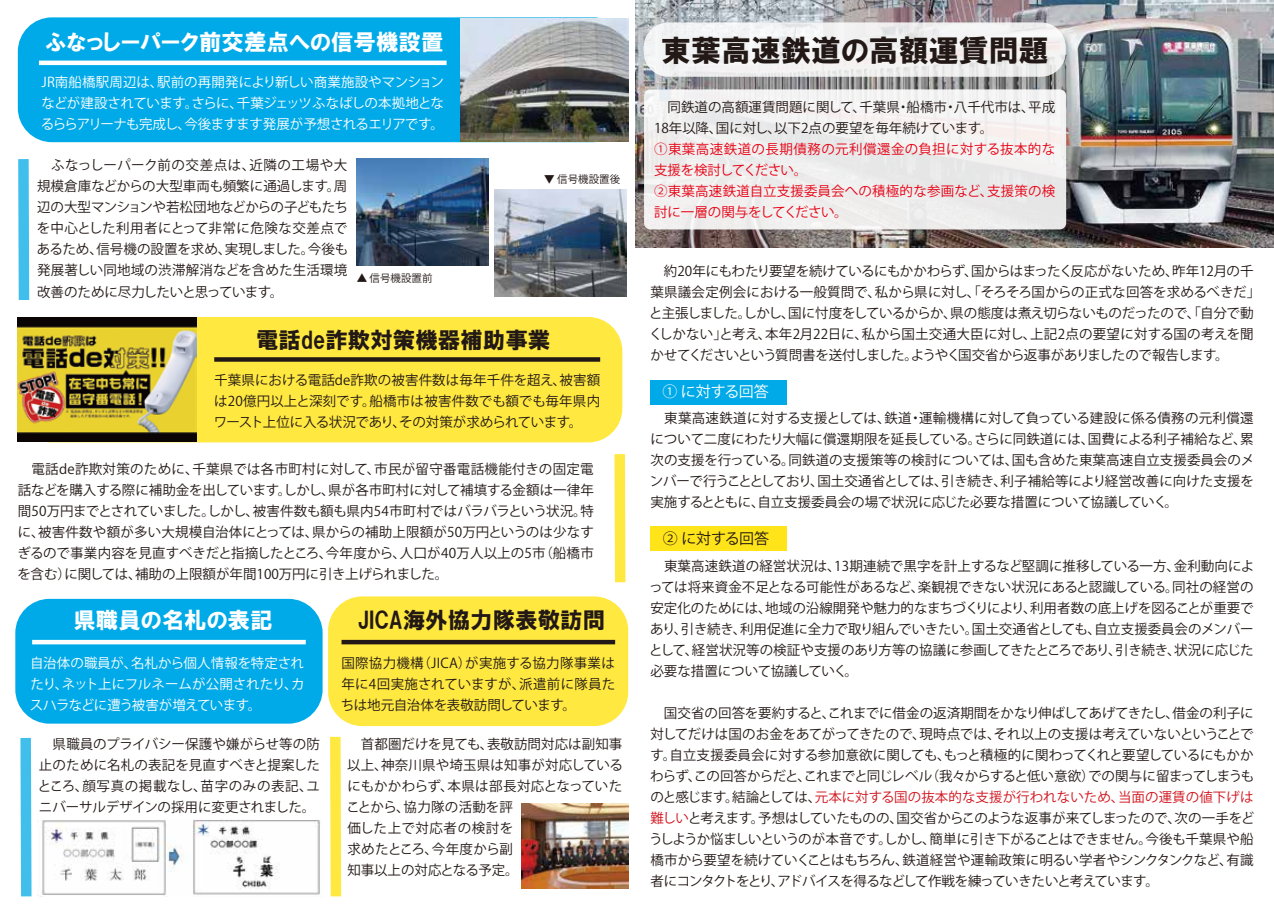
<style>
.page{position:relative;width:1274px;height:907px;background:#fff}
.page>*{position:absolute;margin:0;border:0;box-sizing:border-box;transform-origin:0 0}
.t1{font:30px "HGP Soei Kakugothic UB";color:#221815}
.t2{font:22.5px "HGP Soei Kakugothic UB";color:#fff}
.t3{font:22.5px "HGP Soei Kakugothic UB";color:#221815}
.t4{font:15px "Koz Go Pr 6 N";letter-spacing:-.01em;color:#fff}
.t5{font:15px "Koz Go Pr 6 N";letter-spacing:-.01em;color:#221815}
.t6{font:13.5px/21px "Koz Go Pr 6 N";letter-spacing:-.005em;color:#221815;text-align:justify}
.t7{font:13.5px/21px "Koz Go Pr 6 N";letter-spacing:-.04em;color:#fff;text-align:justify}
.t8{font:13.5px/21px "Koz Go Pr 6 N";letter-spacing:.015em;color:#e60012}
.t9{font:10.5px "Koz Go Pr 6 N";color:#221815}
.s1{color:#d0121b}
</style>
<div class="page">
<div style="left:650px;top:379px;width:136px;height:25px;background:#00aae8"></div>
<img style="left:635px;top:0;width:639px;height:247px">
<div style="left:18px;top:317px;width:604px;height:125px;background:#ffe840;border-radius:34px"></div>
<div style="left:18px;top:17px;width:609px;height:125px;background:#00aae8;border-radius:34px"></div>
<hr style="left:39px;top:61px;width:407px;height:4px;background:#fff">
<svg style="left:18px;top:159px;width:11px;height:141px;background:#49c2ed"></svg>
<img style="left:357px;top:159px;width:131px;height:106px">
<img style="left:494px;top:190px;width:132px;height:106px">
<img style="left:460px;top:18px;width:168px;height:123px">
<svg style="left:214px;top:357px;width:386px;height:4px;background:#2e2317"></svg>
<svg style="left:614px;top:454px;width:11px;height:128px"></svg>
<div style="left:15px;top:598px;width:307px;height:125px;background:#00aae8;border-radius:34px"></div>
<div style="left:328px;top:596px;width:300px;height:129px;background:#ffe840;border-radius:34px"></div>
<div style="left:32px;top:639px;width:274px;height:5px;background:#fff"></div>
<div style="left:341px;top:639px;width:274px;height:5px;background:#221815"></div>
<img style="left:42px;top:819px;width:278px;height:77px">
<img style="left:522px;top:803px;width:106px;height:85px">
<img style="left:18px;top:318px;width:179px;height:123px">
<svg style="left:20px;top:737px;width:12px;height:159px;background:#58c7ef"></svg>
<svg style="left:330px;top:736px;width:11px;height:160px;background:#ffe94a"></svg>
<div style="left:646px;top:25px;width:417px;height:49px;background:#f3f3f3;border-radius:23px"></div>
<div style="left:643px;top:22px;width:422px;height:55px;border:4px solid #fff;border-radius:23px"></div>
<div style="left:646px;top:92px;width:418px;height:135px;background:#f0efee;border-radius:4px"></div>
<div style="left:644px;top:89px;width:422px;height:140px;border:4px solid #fff;border-radius:4px"></div>
<div style="left:650px;top:525px;width:136px;height:25px;background:#ffe41a"></div>
<h2 class="t2" style="left:46px;top:30px;width:399px">ふなっしーパーク前交差点への信号機設置</h2>
<p class="t7" style="left:41px;top:72px;width:405px">JR南船橋駅周辺は、駅前の再開発により新しい商業施設やマンションなどが建設されています。さらに、千葉ジェッツふなばしの本拠地となるららアリーナも完成し、今後ますます発展が予想されるエリアです。</p>
<p class="t6" style="left:37px;top:155px;width:313px">　ふなっしーパーク前の交差点は、近隣の工場や大規模倉庫などからの大型車両も頻繁に通過します。周辺の大型マンションや若松団地などからの子どもたちを中心とした利用者にとって非常に危険な交差点であるため、信号機の設置を求め、実現しました。今後も発展著しい同地域の渋滞解消などを含めた生活環境改善のために尽力したいと思っています。</p>
<p class="t9" style="left:357px;top:272px;width:77px">▲ 信号機設置前</p>
<p class="t9" style="left:544px;top:173px;width:77px">▼ 信号機設置後</p>
<h2 class="t3" style="left:256px;top:329px;width:296px">電話de詐欺対策機器補助事業</h2>
<p class="t6" style="left:214px;top:370px;width:388px">千葉県における電話de詐欺の被害件数は毎年千件を超え、被害額は20億円以上と深刻です。船橋市は被害件数でも額でも毎年県内ワースト上位に入る状況であり、その対策が求められています。</p>
<p class="t6" style="left:17px;top:458px;width:578px">　電話de詐欺対策のために、千葉県では各市町村に対して、市民が留守番電話機能付きの固定電話などを購入する際に補助金を出しています。しかし、県が各市町村に対して補填する金額は一律年間50万円までとされていました。しかし、被害件数も額も県内54市町村ではバラバラという状況。特に、被害件数や額が多い大規模自治体にとっては、県からの補助上限額が50万円というのは少なすぎるので事業内容を見直すべきだと指摘したところ、今年度から、人口が40万人以上の5市（船橋市を含む）に関しては、補助の上限額が年間100万円に引き上げられました。</p>
<h2 class="t2" style="left:73px;top:608px;width:201px">県職員の名札の表記</h2>
<h2 class="t3" style="left:358px;top:608px;width:249px">JICA海外協力隊表敬訪問</h2>
<p class="t7" style="left:30px;top:652px;width:276px">自治体の職員が、名札から個人情報を特定されたり、ネット上にフルネームが公開されたり、カスハラなどに遭う被害が増えています。</p>
<p class="t6" style="left:341px;top:652px;width:276px">国際協力機構（JICA）が実施する協力隊事業は年に4回実施されていますが、派遣前に隊員たちは地元自治体を表敬訪問しています。</p>
<p class="t6" style="left:38px;top:733px;width:284px">　県職員のプライバシー保護や嫌がらせ等の防止のために名札の表記を見直すべきと提案したところ、顔写真の掲載なし、苗字のみの表記、ユニバーサルデザインの採用に変更されました。</p>
<p class="t6" style="left:346px;top:733px;width:278px;text-align:left">　首都圏だけを見ても、表敬訪問対応は副知事以上、神奈川県や埼玉県は知事が対応しているにもかかわらず、本県は部長対応となっていたことから、協力隊の活動を評<br>価した上で対応者の検討を<br>求めたところ、今年度から副<br>知事以上の対応となる予定。</p>
<h1 class="t1" style="left:661px;top:35px;width:389px">東葉高速鉄道の高額運賃問題</h1>
<p class="t6" style="left:654px;top:97px;width:402px">　同鉄道の高額運賃問題に関して、千葉県・船橋市・八千代市は、平成<br>18年以降、国に対し、以下2点の要望を毎年続けています。</p>
<p class="t8" style="left:654px;top:139px;width:403px">①東葉高速鉄道の長期債務の元利償還金の負担に対する抜本的な支援を検討してください。<br>②東葉高速鉄道自立支援委員会への積極的な参画など、支援策の検討に一層の関与をしてください。</p>
<p class="t6" style="left:649px;top:261px;width:612px;text-align:left">　約20年にもわたり要望を続けているにもかかわらず、国からはまったく反応がないため、昨年12月の千葉県議会定例会における一般質問で、私から県に対し、「そろそろ国からの正式な回答を求めるべきだ」と主張しました。しかし、国に忖度をしているからか、県の態度は煮え切らないものだったので、「自分で動くしかない」と考え、本年2月22日に、私から国土交通大臣に対し、上記2点の要望に対する国の考えを聞かせてくださいという質問書を送付しました。ようやく国交省から返事がありましたので報告します。</p>
<p class="t4" style="left:662px;top:383px;width:108px">① に対する回答</p>
<p class="t6" style="left:649px;top:408px;width:606px">　東葉高速鉄道に対する支援としては、鉄道・運輸機構に対して負っている建設に係る債務の元利償還について二度にわたり大幅に償還期限を延長している。さらに同鉄道には、国費による利子補給など、累次の支援を行っている。同鉄道の支援策等の検討については、国も含めた東葉高速自立支援委員会のメンバーで行うこととしており、国土交通省としては、引き続き、利子補給等により経営改善に向けた支援を実施するとともに、自立支援委員会の場で状況に応じた必要な措置について協議していく。</p>
<p class="t5" style="left:663px;top:529px;width:108px">② に対する回答</p>
<p class="t6" style="left:649px;top:555px;width:607px">　東葉高速鉄道の経営状況は、13期連続で黒字を計上するなど堅調に推移している一方、金利動向によっては将来資金不足となる可能性があるなど、楽観視できない状況にあると認識している。同社の経営の安定化のためには、地域の沿線開発や魅力的なまちづくりにより、利用者数の底上げを図ることが重要であり、引き続き、利用促進に全力で取り組んでいきたい。国土交通省としても、自立支援委員会のメンバーとして、経営状況等の検証や支援のあり方等の協議に参画してきたところであり、引き続き、状況に応じた必要な措置について協議していく。</p>
<p class="t6" style="left:649px;top:702px;width:607px">　国交省の回答を要約すると、これまでに借金の返済期間をかなり伸ばしてあげてきたし、借金の利子に対してだけは国のお金をあてがってきたので、現時点では、それ以上の支援は考えていないということです。自立支援委員会に対する参加意欲に関しても、もっと積極的に関わってくれと要望しているにもかかわらず、この回答からだと、これまでと同じレベル（我々からすると低い意欲）での関与に留まってしまうものと感じます。結論としては、<span class="s1">元本に対する国の抜本的な支援が行われないため、当面の運賃の値下げは難しい</span>と考えます。予想はしていたものの、国交省からこのような返事が来てしまったので、次の一手をどうしようか悩ましいというのが本音です。しかし、簡単に引き下がることはできません。今後も千葉県や船橋市から要望を続けていくことはもちろん、鉄道経営や運輸政策に明るい学者やシンクタンクなど、有識者にコンタクトをとり、アドバイスを得るなどして作戦を練っていきたいと考えています。</p>
</div>
